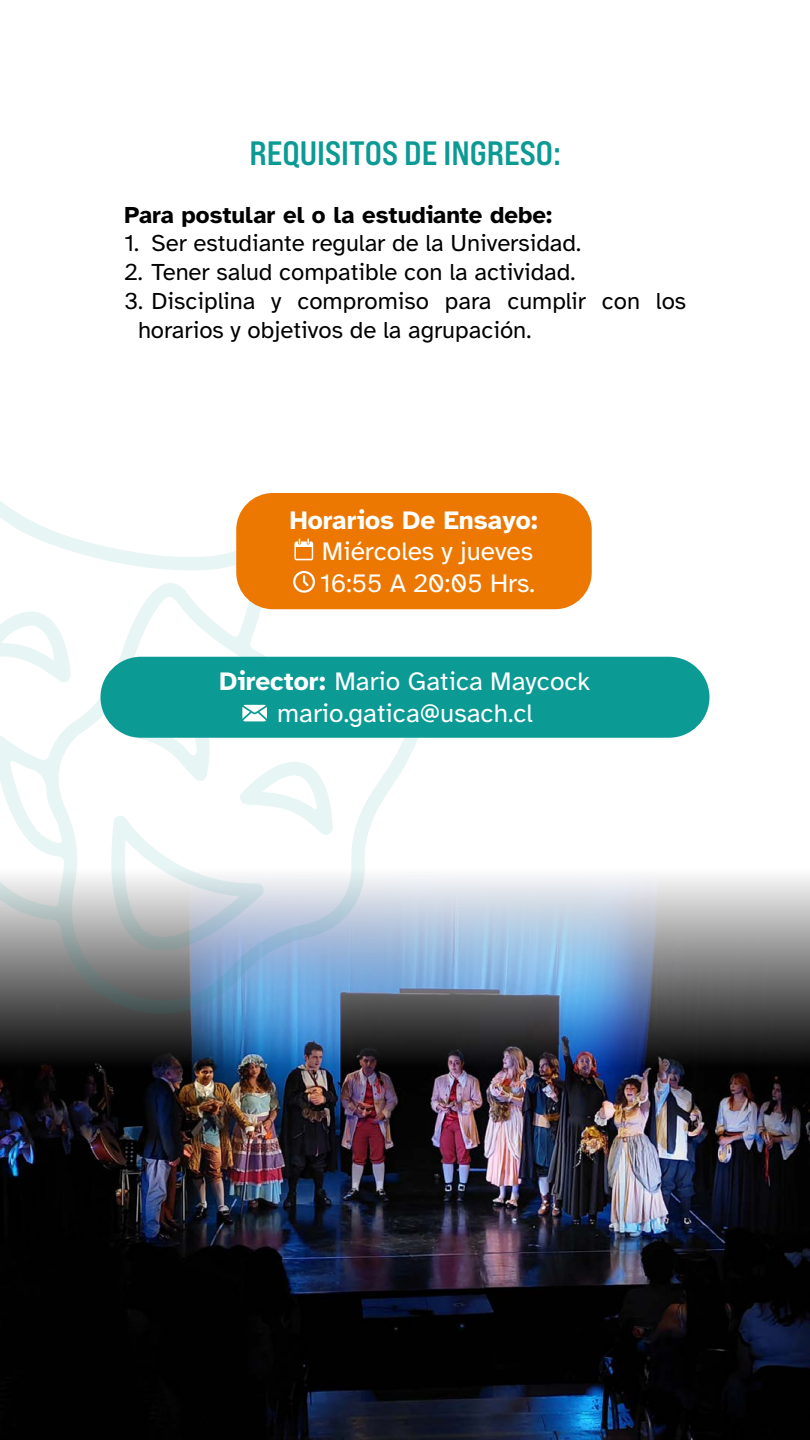
<style>
.page{position:relative;width:810px;height:1440px;background:#fff}
.page>*{position:absolute;margin:0;border:0;box-sizing:border-box;transform-origin:0 0}
.t1{font:33.75px "Bebas Neue Pro Exp Bd";color:#0c9a95}
.t2{font:26.25px/31.5px "Atkinson Hyperlegible";color:#fff;text-align:center}
.t3{font:700 26.25px "Atkinson Hyperlegible";color:#fff}
.t4{font:24px/28.8px "Atkinson Hyperlegible";color:#000}
.t5{font:700 24px "Atkinson Hyperlegible";color:#000}
.s1{font-weight:700}
</style>
<div class="page">
<img style="left:0;top:1100px;width:810px;height:340px">
<img style="left:0;top:493px;width:810px;height:607px">
<svg style="left:0;top:494px;width:423px;height:530px"></svg>
<svg style="left:0;top:606px;width:71px;height:77px"></svg>
<div style="left:100px;top:657px;width:610px;height:81px;background:#0c9a95;border-radius:40px"></div>
<svg style="left:109px;top:704px;width:224px;height:249px"></svg>
<div style="left:236px;top:493px;width:356px;height:116px;background:#ed7801;border-radius:37px"></div>
<svg style="left:294px;top:539px;width:19px;height:21px"></svg>
<svg style="left:293px;top:571px;width:22px;height:22px"></svg>
<h1 class="t1" style="left:249px;top:132px;width:313px">REQUISITOS DE INGRESO:</h1>
<p class="t5" style="left:124px;top:201px;width:430px">Para postular el o la estudiante debe:</p>
<p class="t4" style="left:124px;top:229px;width:458px">1. Ser estudiante regular de la Universidad.</p>
<p class="t4" style="left:124px;top:258px;width:452px">2. Tener salud compatible con la actividad.</p>
<p class="t4" style="left:138px;top:287px;width:550px;text-indent:-14px">3. Disciplina y compromiso para cumplir con los horarios y objetivos de la agrupación.</p>
<p class="t3" style="left:290px;top:505px;width:250px">Horarios De Ensayo:</p>
<p class="t2" style="left:320px;top:536px;width:216px;text-align:left">Miércoles y jueves<br>16:55 A 20:05 Hrs.</p>
<p class="t2" style="left:220px;top:666px;width:372px"><span class="s1">Director:</span> Mario Gatica Maycock mario.gatica@usach.cl</p>
</div>
